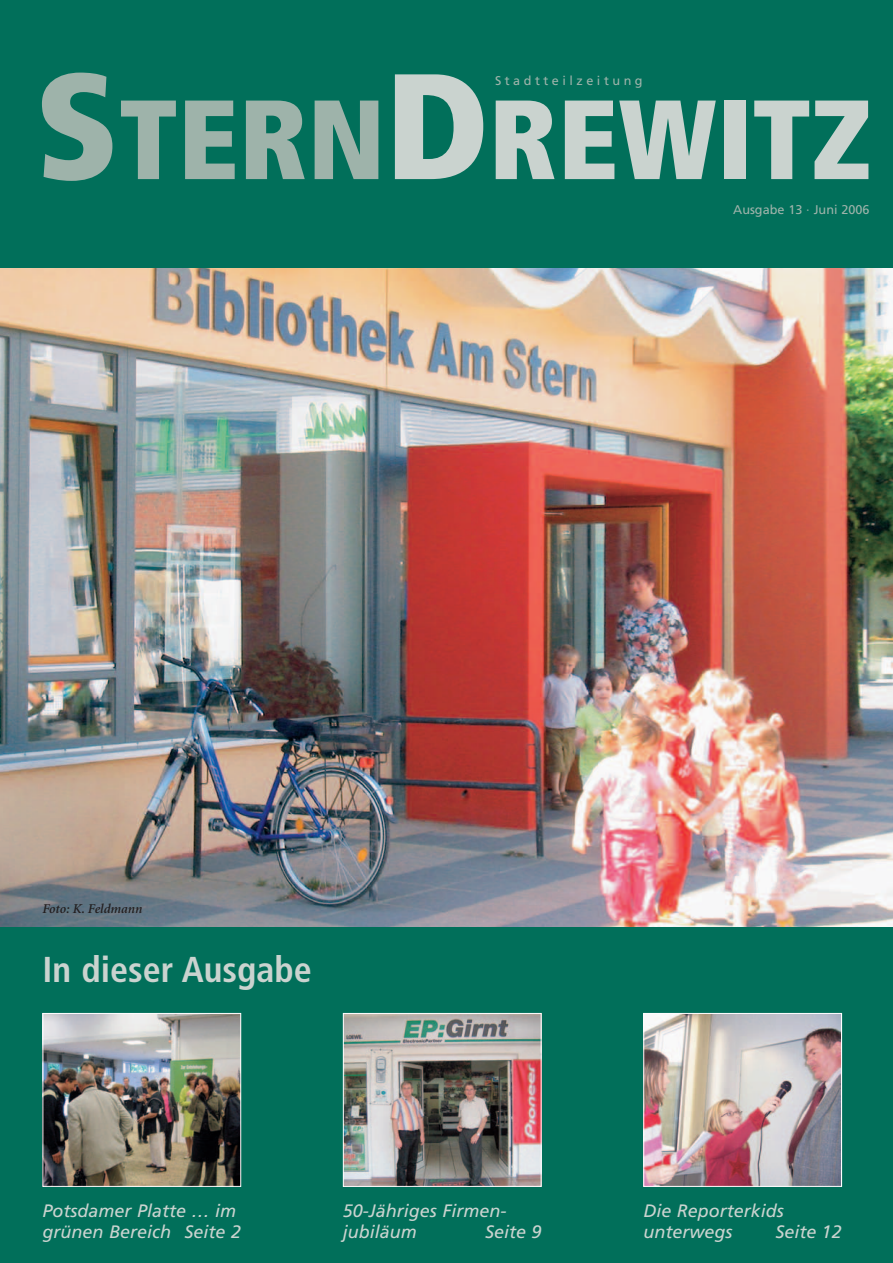
<style>
.page{position:relative;width:893px;height:1263px;background:#fff}
.page>*{position:absolute;margin:0;border:0;box-sizing:border-box;transform-origin:0 0}
.t1{font:900 condensed 112.5px "Frutiger";letter-spacing:.005em;color:#cad3cf}
.t2{font:700 condensed 36px "Frutiger";color:#cad3cf}
.t3{font:italic 18px/21px "Frutiger";color:#cad3cf}
.t4{font:italic 600 13.5px "Minion";color:#231f20}
.t5{font:12.6px "Frutiger";color:#9eb3aa}
.t6{font:12.6px "Frutiger";letter-spacing:.28em;color:#9eb3aa}
.s1{font-size:150px;color:#9eb3aa}
.s2{color:#9eb3aa}
.s3{font-size:150px}
</style>
<div class="page">
<img style="left:0;top:268px;width:893px;height:659px">
<div style="left:0;top:927px;width:893px;height:336px;background:#016f5a"></div>
<img style="left:645px;top:1015px;width:195px;height:170px">
<div style="left:643px;top:1013px;width:199px;height:174px;border:1px solid #fff"></div>
<img style="left:345px;top:1015px;width:194px;height:170px">
<div style="left:343px;top:1013px;width:198px;height:174px;border:1px solid #fff"></div>
<img style="left:45px;top:1015px;width:194px;height:170px">
<div style="left:43px;top:1013px;width:198px;height:174px;border:1px solid #fff"></div>
<div style="left:0;top:0;width:893px;height:268px;background:#016f5a"></div>
<h1 class="t1" style="left:35px;top:95px;width:838px"><span class="s1">S</span><span class="s2">TERN</span><span class="s3">D</span>REWITZ</h1>
<p class="t5" style="left:733px;top:204px;width:138px">Ausgabe 13 · Juni 2006</p>
<p class="t6" style="left:495px;top:76px;width:149px">Stadtteilzeitung</p>
<p class="t4" style="left:43px;top:903px;width:101px">Foto: K. Feldmann</p>
<h2 class="t2" style="left:43px;top:955px;width:271px">In dieser Ausgabe</h2>
<p class="t3" style="left:43px;top:1201px;width:200px">Potsdamer Platte … im grünen Bereich Seite 2</p>
<p class="t3" style="left:643px;top:1201px;width:142px">Die Reporterkids unterwegs</p>
<p class="t3" style="left:343px;top:1201px;width:165px">50-Jähriges Firmen&shy;jubiläum</p>
<p class="t3" style="left:485px;top:1222px;width:58px">Seite 9</p>
<p class="t3" style="left:775px;top:1222px;width:68px">Seite 12</p>
</div>
